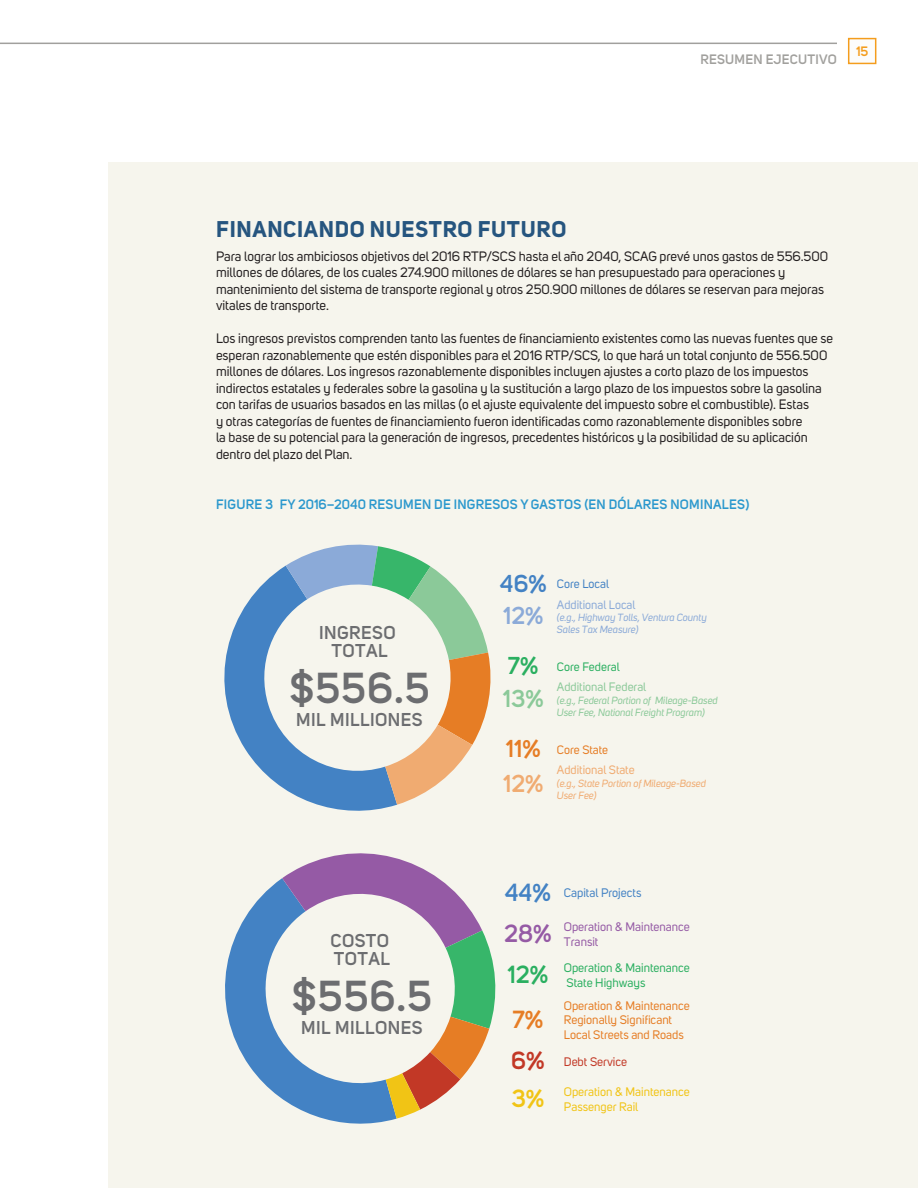
<style>
.page{position:relative;width:918px;height:1188px;background:#fff}
.page>*{position:absolute;margin:0;border:0;box-sizing:border-box;transform-origin:0 0}
.t1{font:600 42.9px "Uni Sans";letter-spacing:.025em;color:#6c6d70}
.t2{font:600 24.45px "Uni Sans";color:#4382c4}
.t3{font:600 24.45px "Uni Sans";color:#2aaf60}
.t4{font:600 24.45px "Uni Sans";color:#955aa5}
.t5{font:600 24.45px "Uni Sans";color:#c23826}
.t6{font:600 24.45px "Uni Sans";color:#f1c415}
.t7{font:600 24.45px "Uni Sans";color:#e67d25}
.t8{font:600 24.15px "Uni Sans";color:#8bc999}
.t9{font:600 24.15px "Uni Sans";color:#f0ab71}
.t10{font:600 24.15px "Uni Sans";color:#8baad8}
.t11{font:700 22.5px "Uni Sans";letter-spacing:.03em;color:#26557f}
.t12{font:600 18.3px/18.3px "Uni Sans";letter-spacing:.025em;color:#6c6d70}
.t13{font:13.5px/16.5px "Uni Sans";color:#231f20}
.t14{font:600 13.5px "Uni Sans";letter-spacing:.02em;color:#2b98cd}
.t15{font:600 13.5px "Uni Sans";letter-spacing:.02em;color:#a1a09d}
.t16{font:600 13.5px "Uni Sans";color:#f49d1d}
.t17{font:12.3px/14.7px "Uni Sans";color:#e67d25}
.t18{font:12.3px/14.7px "Uni Sans";color:#2aaf60}
.t19{font:12.3px/14.7px "Uni Sans";color:#f1c415}
.t20{font:12.3px/14.7px "Uni Sans";color:#955aa5}
.t21{font:12.3px "Uni Sans";color:#4382c4}
.t22{font:12.3px "Uni Sans";color:#c23826}
.t23{font:12.15px "Uni Sans";color:#8bc999}
.t24{font:12.15px "Uni Sans";color:#f0ab71}
.t25{font:12.15px "Uni Sans";color:#8baad8}
.t26{font:12.15px "Uni Sans";color:#2aaf60}
.t27{font:12.15px "Uni Sans";letter-spacing:-.005em;color:#e67d25}
.t28{font:12.15px "Uni Sans";color:#4382c4}
.t29{font:italic 10.35px/12.5px "Uni Sans";letter-spacing:-.01em;color:#8bc999}
.t30{font:italic 10.35px/12.5px "Uni Sans";letter-spacing:-.01em;color:#8baad8}
.t31{font:italic 10.35px/12.5px "Uni Sans";letter-spacing:-.01em;color:#f0ab71}
.s1{font-weight:600;font-size:24.15px}
</style>
<div class="page">
<div style="left:849px;top:39px;width:27px;height:24px;background:#fcfcfb"></div>
<div style="left:848px;top:38px;width:28px;height:26px;border:2px solid #f49d1d"></div>
<hr style="left:0;top:43px;width:837px;height:1px;background:#a1a09d">
<div style="left:108px;top:162px;width:810px;height:1026px;background:#f6f5ed"></div>
<svg style="left:225px;top:878px;width:170px;height:246px;fill:#4382c4"></svg>
<svg style="left:282px;top:853px;width:214px;height:266px"></svg>
<svg style="left:224px;top:566px;width:172px;height:245px;fill:#4382c4"></svg>
<svg style="left:286px;top:544px;width:205px;height:261px"></svg>
<p class="t15" style="left:700px;top:49px;width:138px">RESUMEN EJECUTIVO</p>
<p class="t16" style="left:856px;top:41px;width:14px">15</p>
<h3 class="t11" style="left:216px;top:215px;width:352px">FINANCIANDO NUESTRO FUTURO</h3>
<p class="t13" style="left:216px;top:248px;width:614px">Para lograr los ambiciosos objetivos del 2016 RTP/SCS hasta el año 2040, SCAG prevé unos gastos de 556.500 millones de dólares, de los cuales 274.900 millones de dólares se han presupuestado para operaciones y mantenimiento del sistema de transporte regional y otros 250.900 millones de dólares se reservan para mejoras vitales de transporte.</p>
<p class="t13" style="left:216px;top:331px;width:619px">Los ingresos previstos comprenden tanto las fuentes de financiamiento existentes como las nuevas fuentes que se esperan razonablemente que estén disponibles para el 2016 RTP/SCS, lo que hará un total conjunto de 556.500 millones de dólares. Los ingresos razonablemente disponibles incluyen ajustes a corto plazo de los impuestos indirectos estatales y federales sobre la gasolina y la sustitución a largo plazo de los impuestos sobre la gasolina con tarifas de usuarios basados en las millas (o el ajuste equivalente del impuesto sobre el combustible). Estas<br>y otras categorías de fuentes de financiamiento fueron identificadas como razonablemente disponibles sobre<br>la base de su potencial para la generación de ingresos, precedentes históricos y la posibilidad de su aplicación dentro del plazo del Plan.</p>
<p class="t14" style="left:216px;top:494px;width:30px">FIGURE</p>
<p class="t14" style="left:265px;top:494px;width:486px">3 FY 2016–2040 RESUMEN DE INGRESOS Y GASTOS (EN DÓLARES NOMINALES)</p>
<h3 class="t12" style="left:319px;top:622px;width:78px;text-align:center">INGRESO<br>TOTAL</h3>
<h1 class="t1" style="left:289px;top:656px;width:142px">$556.5</h1>
<h3 class="t12" style="left:296px;top:709px;width:128px">MIL MILLIONES</h3>
<h3 class="t12" style="left:331px;top:930px;width:61px">COSTO<br>TOTAL</h3>
<h1 class="t1" style="left:292px;top:964px;width:142px">$556.5</h1>
<h3 class="t12" style="left:301px;top:1017px;width:123px">MIL MILLONES</h3>
<p class="t28" style="left:500px;top:577px;width:111px"><span class="s1">46%</span> Core Local</p>
<h3 class="t10" style="left:503px;top:598px;width:42px">12%</h3>
<p class="t25" style="left:557px;top:597px;width:80px">Additional Local</p>
<p class="t30" style="left:557px;top:611px;width:151px">(e.g., Highway Tolls, Ventura County<br>Sales Tax Measure)</p>
<p class="t26" style="left:508px;top:660px;width:113px"><span class="s1">7%</span> Core Federal</p>
<h3 class="t8" style="left:503px;top:681px;width:42px">13%</h3>
<p class="t23" style="left:557px;top:680px;width:91px">Additional Federal</p>
<p class="t29" style="left:557px;top:694px;width:162px">(e.g., Federal Portion of Mileage-Based<br>User Fee, National Freight Program)</p>
<p class="t27" style="left:506px;top:742px;width:104px"><span class="s1">11%</span> Core State</p>
<h3 class="t9" style="left:503px;top:766px;width:42px">12%</h3>
<p class="t24" style="left:557px;top:763px;width:79px">Additional State</p>
<p class="t31" style="left:557px;top:777px;width:151px">(e.g., State Portion of Mileage-Based<br>User Fee)</p>
<h2 class="t2" style="left:505px;top:874px;width:48px">44%</h2>
<p class="t21" style="left:564px;top:886px;width:79px">Capital Projects</p>
<h2 class="t4" style="left:504px;top:915px;width:49px">28%</h2>
<p class="t20" style="left:564px;top:920px;width:128px">Operation &amp; Maintenance<br>Transit</p>
<h2 class="t3" style="left:507px;top:957px;width:42px">12%</h2>
<p class="t18" style="left:564px;top:961px;width:128px">Operation &amp; Maintenance<br>State Highways</p>
<h2 class="t7" style="left:512px;top:1001px;width:32px">7%</h2>
<p class="t17" style="left:564px;top:998px;width:128px">Operation &amp; Maintenance<br>Regionally Significant<br>Local Streets and Roads</p>
<h2 class="t5" style="left:511px;top:1043px;width:35px">6%</h2>
<p class="t22" style="left:564px;top:1054px;width:65px">Debt Service</p>
<h2 class="t6" style="left:511px;top:1080px;width:34px">3%</h2>
<p class="t19" style="left:564px;top:1085px;width:128px">Operation &amp; Maintenance<br>Passenger Rail</p>
</div>
